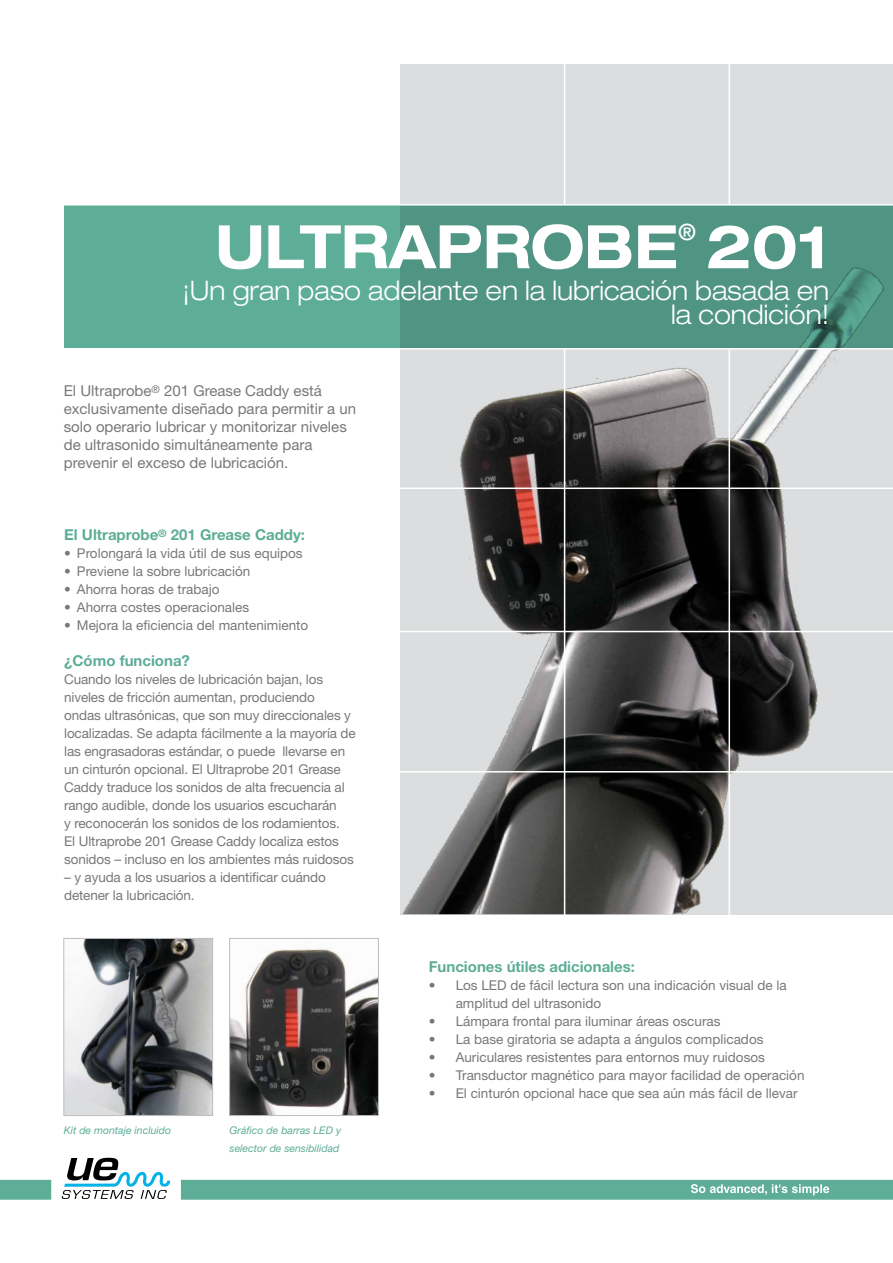
<style>
.page{position:relative;width:893px;height:1263px;background:#fff}
.page>*{position:absolute;margin:0;border:0;box-sizing:border-box;transform-origin:0 0}
.t1{font:700 expanded 60px "Helvetica Neue LT Std";color:#fff;scale:.94 1}
.t2{font:300 expanded 27px/24px "Helvetica Neue LT Std";color:#fff;text-align:right;scale:.94 1}
.t3{font:500 expanded 22.5px "Helvetica Neue LT Std";color:#fff}
.t4{font:15px/18px "Helvetica Neue LT Std";color:#77787b}
.t5{font:700 15px "Helvetica Neue LT Std";color:#5dad97}
.t6{font:13.5px/18px "Helvetica Neue LT Std";letter-spacing:-.01em;color:#77787b}
.t7{font:italic 10.5px/18px "Helvetica Neue LT Std";color:#5dad97}
</style>
<div class="page">
<div style="left:401px;top:64px;width:492px;height:850px;background:#dcddde"></div>
<img style="left:401px;top:123px;width:492px;height:791px">
<div style="left:64px;top:206px;width:829px;height:142px;background:linear-gradient(to right,#5fb19a,#4b8c7c)"></div>
<hr style="left:390px;top:771px;width:503px;height:1px;background:#fff">
<hr style="left:391px;top:631px;width:502px;height:1px;background:#fff">
<hr style="left:393px;top:487px;width:500px;height:2px;background:#fff">
<hr style="left:0;top:348px;width:893px;height:1px;background:#fff">
<hr style="left:0;top:204px;width:893px;height:2px;background:#fff">
<hr style="left:564px;top:349px;width:1px;height:577px;background:#fff">
<hr style="left:564px;top:54px;width:1px;height:151px;background:#fff">
<hr style="left:729px;top:349px;width:1px;height:578px;background:#fff">
<hr style="left:729px;top:54px;width:1px;height:151px;background:#fff">
<img style="left:65px;top:940px;width:146px;height:174px">
<div style="left:63px;top:938px;width:150px;height:178px;border:1px solid #bcbec0"></div>
<img style="left:231px;top:948px;width:146px;height:166px">
<div style="left:229px;top:938px;width:150px;height:178px;border:1px solid #bcbec0"></div>
<svg style="left:0;top:1158px;width:893px;height:42px"></svg>
<h1 class="t1" style="left:215px;top:209px;width:494px">ULTRAPROBE</h1>
<h3 class="t3" style="left:678px;top:218px;width:19px">®</h3>
<h1 class="t1" style="left:706px;top:209px;width:133px">201</h1>
<h2 class="t2" style="left:182px;top:278px;width:690px">¡Un gran paso adelante en la lubricación basada en la condición!</h2>
<p class="t4" style="left:64px;top:381px;width:294px">El Ultraprobe<sup>®</sup> 201 Grease Caddy está exclusivamente diseñado para permitir a un solo operario lubricar y monitorizar niveles de ultrasonido simultáneamente para prevenir el exceso de lubricación.</p>
<p class="t5" style="left:64px;top:525px;width:242px">El Ultraprobe<sup>®</sup> 201 Grease Caddy:</p>
<p class="t6" style="left:64px;top:544px;width:240px">• Prolongará la vida útil de sus equipos</p>
<p class="t6" style="left:64px;top:562px;width:188px">• Previene la sobre lubricación</p>
<p class="t6" style="left:64px;top:580px;width:157px">• Ahorra horas de trabajo</p>
<p class="t6" style="left:64px;top:598px;width:187px">• Ahorra costes operacionales</p>
<p class="t6" style="left:64px;top:616px;width:246px">• Mejora la eficiencia del mantenimiento</p>
<p class="t5" style="left:64px;top:651px;width:127px">¿Cómo funciona?</p>
<p class="t6" style="left:64px;top:670px;width:293px">Cuando los niveles de lubricación bajan, los niveles de fricción aumentan, produciendo<br>ondas ultrasónicas, que son muy direccionales y localizadas. Se adapta fácilmente a la mayoría de las engrasadoras estándar, o puede llevarse en un cinturón opcional. El Ultraprobe 201 Grease Caddy traduce los sonidos de alta frecuencia al rango audible, donde los usuarios escucharán<br>y reconocerán los sonidos de los rodamientos.<br>El Ultraprobe 201 Grease Caddy localiza estos sonidos – incluso en los ambientes más ruidosos</p>
<p class="t6" style="left:64px;top:868px;width:263px">– y ayuda a los usuarios a identificar cuándo detener la lubricación.</p>
<p class="t7" style="left:64px;top:1121px;width:109px">Kit de montaje incluido</p>
<p class="t7" style="left:230px;top:1121px;width:113px">Gráfico de barras LED y selector de sensibilidad</p>
<p class="t5" style="left:429px;top:957px;width:208px">Funciones útiles adicionales:</p>
<p class="t6" style="left:456px;top:976px;width:333px;text-indent:-27px">• Los LED de fácil lectura son una indicación visual de la amplitud del ultrasonido</p>
<p class="t6" style="left:429px;top:1012px;width:293px">• Lámpara frontal para iluminar áreas oscuras</p>
<p class="t6" style="left:429px;top:1030px;width:336px">• La base giratoria se adapta a ángulos complicados</p>
<p class="t6" style="left:429px;top:1048px;width:338px">• Auriculares resistentes para entornos muy ruidosos</p>
<p class="t6" style="left:429px;top:1066px;width:377px">• Transductor magnético para mayor facilidad de operación</p>
<p class="t6" style="left:429px;top:1084px;width:370px">• El cinturón opcional hace que sea aún más fácil de llevar</p>
</div>
